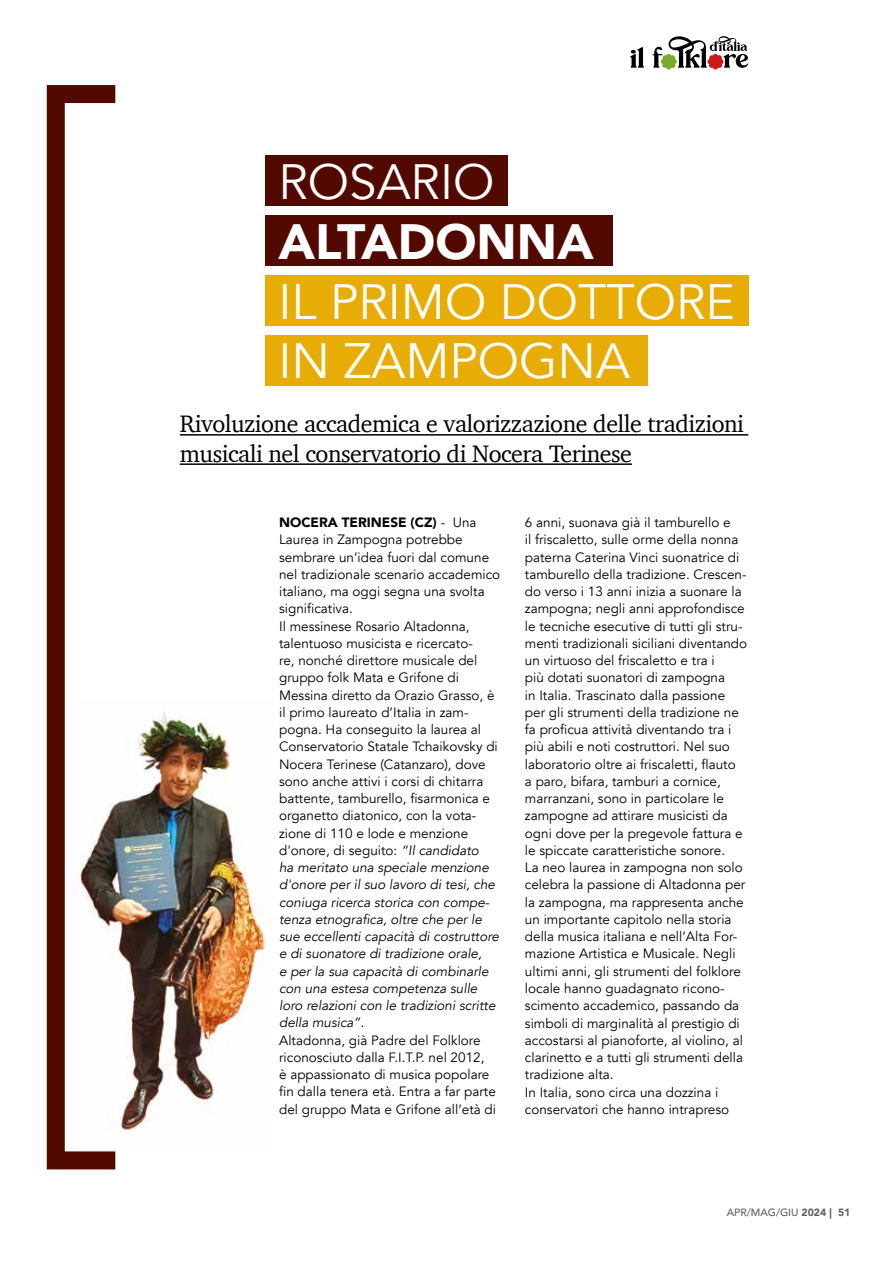
<style>
.page{position:relative;width:893px;height:1263px;background:#fff}
.page>*{position:absolute;margin:0;border:0;box-sizing:border-box;transform-origin:0 0}
.t1{font:49.5px/59.6px "Avenir";color:#fff}
.t2{font:900 49.5px "Avenir";color:#fff}
.t3{font:24.45px/29.2px "Charter";letter-spacing:-.02em;color:#000}
.t4{font:13.5px/17.2px "Avenir";color:#000}
.t5{font:500 10.5px "Avenir";color:#616160}
.s1{font-weight:900}
.s2{font-style:italic}
</style>
<div class="page">
<img style="left:78px;top:712px;width:187px;height:419px">
<div style="left:265px;top:155px;width:242px;height:51px;background:#520a00"></div>
<div style="left:265px;top:215px;width:347px;height:51px;background:#520a00"></div>
<div style="left:265px;top:275px;width:483px;height:51px;background:#e7ad06"></div>
<div style="left:265px;top:336px;width:382px;height:50px;background:#e7ad06"></div>
<hr style="left:180px;top:434px;width:568px;height:2px;background:#000">
<hr style="left:180px;top:463px;width:452px;height:2px;background:#000">
<div style="left:47px;top:85px;width:77px;height:1084px;border:18px solid #520a00"></div>
<svg style="left:630px;top:36px;width:118px;height:34px"></svg>
<h1 class="t1" style="left:279px;top:153px;width:217px">ROSARIO</h1>
<h1 class="t2" style="left:279px;top:199px;width:317px">ALTADONNA</h1>
<h1 class="t1" style="left:279px;top:273px;width:458px">IL PRIMO DOTTORE<br>IN ZAMPOGNA</h1>
<h2 class="t3" style="left:180px;top:409px;width:566px">Rivoluzione accademica e valorizzazione delle tradizioni musicali nel conservatorio di Nocera Terinese</h2>
<p class="t4" style="left:279px;top:514px;width:223px"><span class="s1">NOCERA TERINESE (CZ)</span> - Una Laurea in Zampogna potrebbe sembrare un’idea fuori dal comune nel tradizionale scenario accademico italiano, ma oggi segna una svolta significativa.<br>Il messinese Rosario Altadonna, talentuoso musicista e ricercato-<br>re, nonché direttore musicale del gruppo folk Mata e Grifone di Messina diretto da Orazio Grasso, è il primo laureato d’Italia in zam&shy;pogna. Ha conseguito la laurea al Conservatorio Statale Tchaikovsky di Nocera Terinese (Catanzaro), dove sono anche attivi i corsi di chitarra battente, tamburello, fisarmonica e organetto diatonico, con la vota&shy;zione di 110 e lode e menzione d'onore, di seguito: <span class="s2">“Il candidato<br>ha meritato una speciale menzione d'onore per il suo lavoro di tesi, che coniuga ricerca storica con compe&shy;tenza etnografica, oltre che per le sue eccellenti capacità di costruttore e di suonatore di tradizione orale,<br>e per la sua capacità di combinarle con una estesa competenza sulle loro relazioni con le tradizioni scritte della musica”.</span></p>
<p class="t4" style="left:279px;top:1031px;width:218px">Altadonna, già Padre del Folklore riconosciuto dalla F.I.T.P. nel 2012,<br>è appassionato di musica popolare fin dalla tenera età. Entra a far parte del gruppo Mata e Grifone all’età di</p>
<p class="t4" style="left:525px;top:514px;width:224px">6 anni, suonava già il tamburello e<br>il friscaletto, sulle orme della nonna paterna Caterina Vinci suonatrice di tamburello della tradizione. Crescen&shy;do verso i 13 anni inizia a suonare la zampogna; negli anni approfondisce le tecniche esecutive di tutti gli stru&shy;menti tradizionali siciliani diventando un virtuoso del friscaletto e tra i<br>più dotati suonatori di zampogna<br>in Italia. Trascinato dalla passione per gli strumenti della tradizione ne fa proficua attività diventando tra i più abili e noti costruttori. Nel suo laboratorio oltre ai friscaletti, flauto<br>a paro, bifara, tamburi a cornice, marranzani, sono in particolare le zampogne ad attirare musicisti da ogni dove per la pregevole fattura e le spiccate caratteristiche sonore.<br>La neo laurea in zampogna non solo celebra la passione di Altadonna per la zampogna, ma rappresenta anche un importante capitolo nella storia della musica italiana e nell’Alta For&shy;mazione Artistica e Musicale. Negli ultimi anni, gli strumenti del folklore locale hanno guadagnato ricono&shy;scimento accademico, passando da simboli di marginalità al prestigio di accostarsi al pianoforte, al violino, al clarinetto e a tutti gli strumenti della tradizione alta.<br>In Italia, sono circa una dozzina i conservatori che hanno intrapreso</p>
<p class="t5" style="left:727px;top:1203px;width:125px">APR/MAG/GIU <span class="s1">2024 | 51</span></p>
</div>
